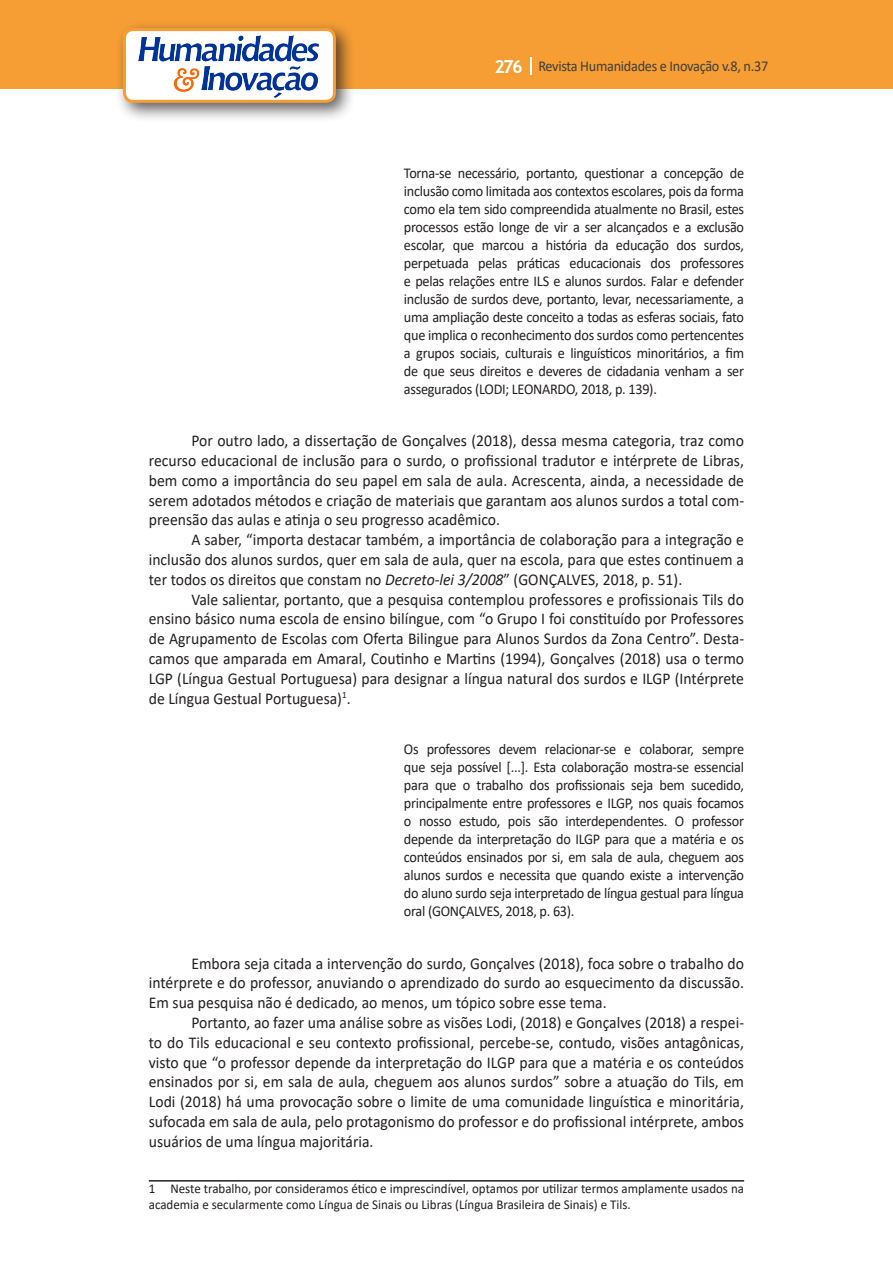
<style>
.page{position:relative;width:893px;height:1263px;background:#fff}
.page>*{position:absolute;margin:0;border:0;box-sizing:border-box;transform-origin:0 0}
.Texto{font:16.5px/19.8px "Calibri";color:#231f20;text-align:justify;scale:.95 1}
.citacao{font:15px/18px "Calibri";letter-spacing:-.02em;color:#231f20;text-align:justify;scale:.95 1}
.t1{font:15px "Calibri";letter-spacing:-.02em;color:#3e3e3f;scale:.95 1}
.Rodapé{font:13.5px/16.2px "Calibri";color:#231f20;scale:.96 1}
.s1{font-family:"Trebuchet MS";font-weight:700;font-size:18px;color:#fff}
.s2{font-style:italic}
</style>
<div class="page">
<div style="left:0;top:0;width:893px;height:88px;background:#f69e34"></div>
<svg style="left:530px;top:57px;width:2px;height:18px"></svg>
<div style="left:115px;top:20px;width:241px;height:103px;background:#231f20;opacity:.75"></div>
<div style="left:125px;top:30px;width:209px;height:71px;background:#fff;border-radius:9px"></div>
<img style="left:138px;top:35px;width:181px;height:62px">
<div style="left:123px;top:28px;width:213px;height:75px;border:3px solid #f69e34;border-radius:9px"></div>
<hr style="left:149px;top:1180px;width:595px;height:1px;background:#231f20">
<p class="t1" style="left:495px;top:56px;width:290px"><span class="s1">276</span> Revista Humanidades e Inovação v.8, n.37</p>
<p class="citacao" style="left:404px;top:163px;width:360px">Torna-se necessário, portanto, questionar a concepção de inclusão como limitada aos contextos escolares, pois da forma como ela tem sido compreendida atualmente no Brasil, estes processos estão longe de vir a ser alcançados e a exclusão escolar, que marcou a história da educação dos surdos, perpetuada pelas práticas educacionais dos professores e pelas relações entre ILS e alunos surdos. Falar e defender inclusão de surdos deve, portanto, levar, necessariamente, a uma ampliação deste conceito a todas as esferas sociais, fato que implica o reconhecimento dos surdos como pertencentes a grupos sociais, culturais e linguísticos minoritários, a fim de que seus direitos e deveres de cidadania venham a ser assegurados (LODI; LEONARDO, 2018, p. 139).</p>
<p class="Texto" style="left:149px;top:430px;width:628px;text-indent:43px">Por outro lado, a dissertação de Gonçalves (2018), dessa mesma categoria, traz como recurso educacional de inclusão para o surdo, o profissional tradutor e intérprete de Libras, bem como a importância do seu papel em sala de aula. Acrescenta, ainda, a necessidade de serem adotados métodos e criação de materiais que garantam aos alunos surdos a total com&shy;preensão das aulas e atinja o seu progresso acadêmico.</p>
<p class="Texto" style="left:149px;top:529px;width:628px;text-indent:43px">A saber, “importa destacar também, a importância de colaboração para a integração e inclusão dos alunos surdos, quer em sala de aula, quer na escola, para que estes continuem a ter todos os direitos que constam no <span class="s2">Decreto-lei 3/2008</span>” (GONÇALVES, 2018, p. 51).</p>
<p class="Texto" style="left:149px;top:589px;width:628px;text-indent:43px">Vale salientar, portanto, que a pesquisa contemplou professores e profissionais Tils do ensino básico numa escola de ensino bilíngue, com “o Grupo I foi constituído por Professores de Agrupamento de Escolas com Oferta Bilingue para Alunos Surdos da Zona Centro”. Desta&shy;camos que amparada em Amaral, Coutinho e Martins (1994), Gonçalves (2018) usa o termo LGP (Língua Gestual Portuguesa) para designar a língua natural dos surdos e ILGP (Intérprete de Língua Gestual Portuguesa)<sup>1</sup>.</p>
<p class="citacao" style="left:404px;top:740px;width:360px">Os professores devem relacionar-se e colaborar, sempre que seja possível [...]. Esta colaboração mostra-se essencial para que o trabalho dos profissionais seja bem sucedido, principalmente entre professores e ILGP, nos quais focamos o nosso estudo, pois são interdependentes. O professor depende da interpretação do ILGP para que a matéria e os conteúdos ensinados por si, em sala de aula, cheguem aos alunos surdos e necessita que quando existe a intervenção do aluno surdo seja interpretado de língua gestual para língua oral (GONÇALVES, 2018, p. 63).</p>
<p class="Texto" style="left:149px;top:953px;width:628px;text-indent:43px">Embora seja citada a intervenção do surdo, Gonçalves (2018), foca sobre o trabalho do intérprete e do professor, anuviando o aprendizado do surdo ao esquecimento da discussão.<br>Em sua pesquisa não é dedicado, ao menos, um tópico sobre esse tema.</p>
<p class="Texto" style="left:149px;top:1012px;width:628px;text-indent:43px">Portanto, ao fazer uma análise sobre as visões Lodi, (2018) e Gonçalves (2018) a respei&shy;to do Tils educacional e seu contexto profissional, percebe-se, contudo, visões antagônicas, visto que “o professor depende da interpretação do ILGP para que a matéria e os conteúdos ensinados por si, em sala de aula, cheguem aos alunos surdos” sobre a atuação do Tils, em Lodi (2018) há uma provocação sobre o limite de uma comunidade linguística e minoritária, sufocada em sala de aula, pelo protagonismo do professor e do profissional intérprete, ambos usuários de uma língua majoritária.</p>
<p class="Rodapé" style="left:149px;top:1180px;width:621px">1 Neste trabalho, por consideramos ético e imprescindível, optamos por utilizar termos amplamente usados na academia e secularmente como Língua de Sinais ou Libras (Língua Brasileira de Sinais) e Tils.</p>
</div>
